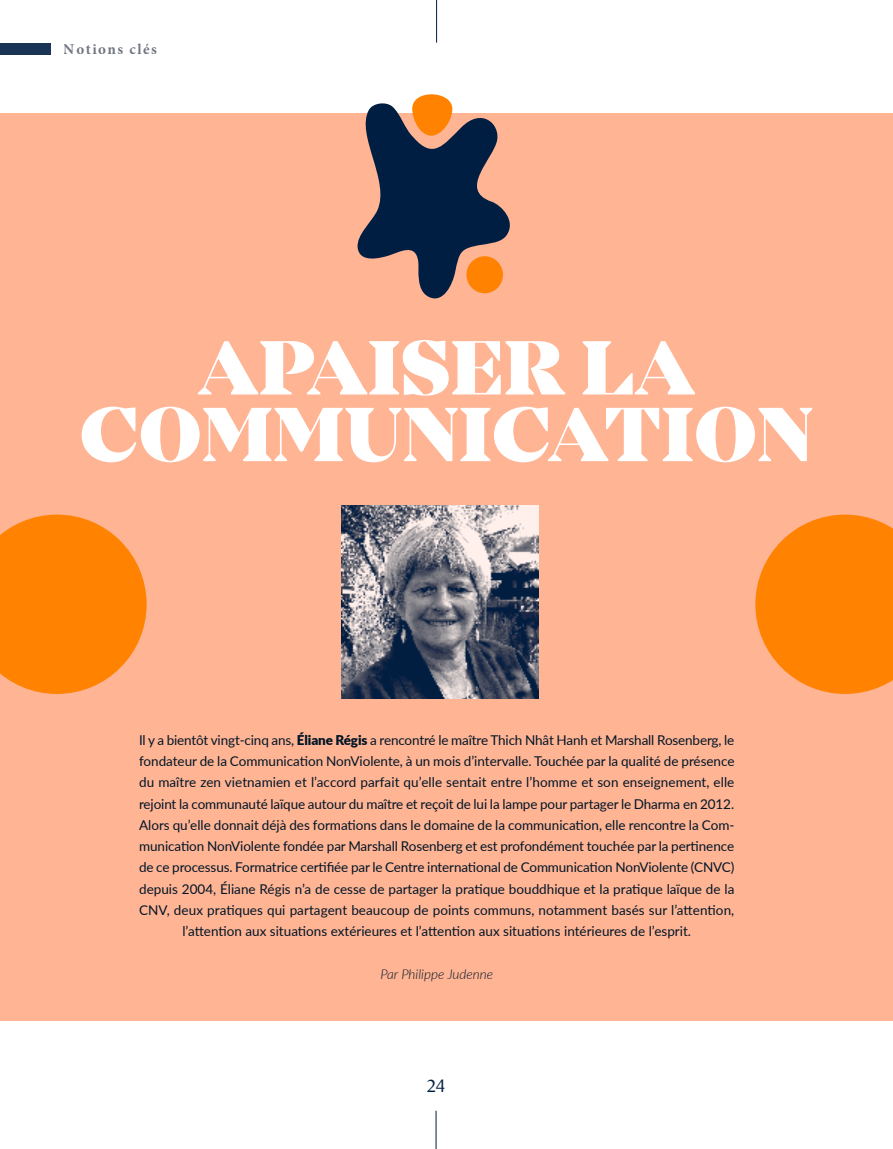
<style>
.page{position:relative;width:893px;height:1149px;background:#fff}
.page>*{position:absolute;margin:0;border:0;box-sizing:border-box;transform-origin:0 0}
.t1{font:900 79.5px/66.6px "Mirador";letter-spacing:.01em;color:#fff;text-align:center}
.t2{font:18px "Le Monde Journal Std";color:#001e42}
.t3{font:700 15px "Minion Pro";letter-spacing:.1em;color:#616773}
.t4{font:13.5px/21.3px "Lato";letter-spacing:-.005em;color:#001e42;text-align:center}
.t5{font:italic 300 13.5px "Lato";color:#001e42}
.s1{font-weight:900}
</style>
<div class="page">
<div style="left:0;top:113px;width:893px;height:907px;background:#ffb494"></div>
<div style="left:0;top:44px;width:51px;height:11px;background:#1a3455"></div>
<hr style="left:436px;top:0;width:1px;height:43px;background:#001e42">
<hr style="left:436px;top:1110px;width:1px;height:38px;background:#001e42">
<svg style="left:0;top:514px;width:147px;height:179px"></svg>
<svg style="left:755px;top:514px;width:138px;height:179px"></svg>
<img style="left:342px;top:505px;width:197px;height:193px">
<svg style="left:357px;top:94px;width:153px;height:205px"></svg>
<div style="left:466px;top:256px;width:37px;height:37px;background:#ff8200;border-radius:50%"></div>
<p class="t3" style="left:64px;top:38px;width:95px">Notions clés</p>
<h1 class="t1" style="left:80px;top:337px;width:734px">APAISER LA<br>COMMUNICATION</h1>
<p class="t4" style="left:139px;top:728px;width:597px">Il y a bientôt vingt-cinq ans, <span class="s1">Éliane Régis</span> a rencontré le maître Thich Nhât Hanh et Marshall Rosenberg, le fondateur de la Communication NonViolente, à un mois d’intervalle. Touchée par la qualité de présence du maître zen vietnamien et l’accord parfait qu’elle sentait entre l’homme et son enseignement, elle rejoint la communauté laïque autour du maître et reçoit de lui la lampe pour partager le Dharma en 2012.<br>Alors qu’elle donnait déjà des formations dans le domaine de la communication, elle rencontre la Com&shy;munication NonViolente fondée par Marshall Rosenberg et est profondément touchée par la pertinence de ce processus. Formatrice certifiée par le Centre international de Communication NonViolente (CNVC) depuis 2004, Éliane Régis n’a de cesse de partager la pratique bouddhique et la pratique laïque de la CNV, deux pratiques qui partagent beaucoup de points communs, notamment basés sur l’attention, l’attention aux situations extérieures et l’attention aux situations intérieures de l’esprit.</p>
<p class="t5" style="left:380px;top:964px;width:114px">Par Philippe Judenne</p>
<h2 class="t2" style="left:427px;top:1075px;width:20px">24</h2>
</div>
